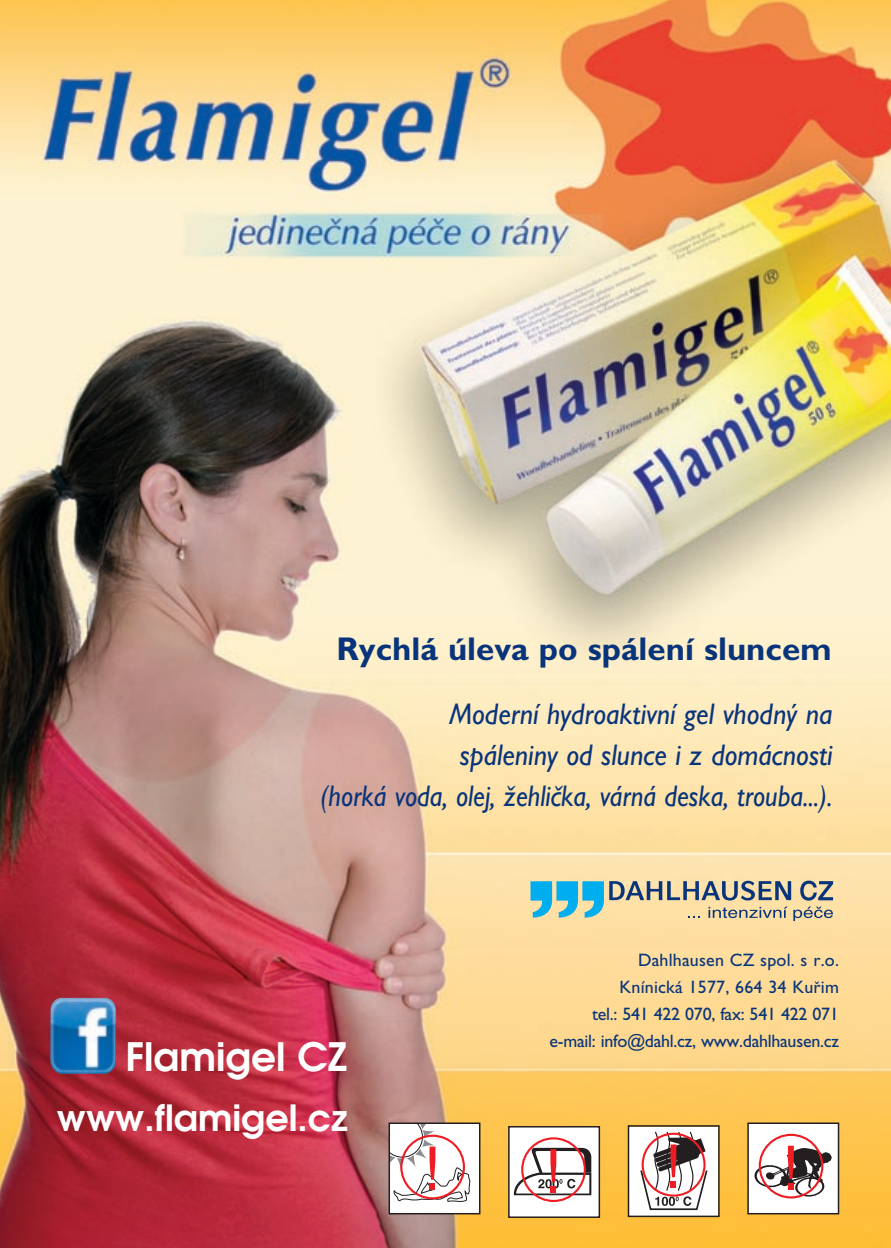
<style>
.page{position:relative;width:891px;height:1248px;background:#fff}
.page>*{position:absolute;margin:0;border:0;box-sizing:border-box;transform-origin:0 0}
.t1{font:600 39px "Avant Garde CE";color:#fff}
.t2{font:600 36px "Avant Garde CE";color:#fff}
.t3{font:700 33px "Gill Sans CE";color:#08347b}
.t4{font:italic 30px/41.1px "Gill Sans CE";color:#08347b;text-align:right;scale:.95 1}
.t5{font:500 18px/27px "Gill Sans CE";letter-spacing:-.015em;color:#08347b;text-align:right}
</style>
<div class="page">
<img style="left:0;top:0;width:891px;height:1248px">
<img style="left:50px;top:998px;width:66px;height:76px">
<div style="left:390px;top:1124px;width:87px;height:89px;background:#fff"></div>
<svg style="left:392px;top:1126px;width:79px;height:76px"></svg>
<div style="left:400px;top:1135px;width:65px;height:64px;border:2px solid #ee1d23;border-radius:50%"></div>
<div style="left:389px;top:1123px;width:91px;height:91px;border:2px solid #231f20"></div>
<div style="left:510px;top:1128px;width:88px;height:88px;background:#fff"></div>
<svg style="left:514px;top:1137px;width:77px;height:65px"></svg>
<div style="left:508px;top:1126px;width:92px;height:92px;border:2px solid #231f20"></div>
<div style="left:749px;top:1124px;width:89px;height:89px;background:#fff"></div>
<svg style="left:754px;top:1134px;width:78px;height:65px"></svg>
<div style="left:747px;top:1123px;width:92px;height:91px;border:2px solid #231f20"></div>
<div style="left:630px;top:1128px;width:88px;height:88px;background:#fff"></div>
<svg style="left:640px;top:1131px;width:68px;height:80px"></svg>
<div style="left:628px;top:1125px;width:92px;height:92px;border:2px solid #231f20"></div>
<svg style="left:531px;top:881px;width:302px;height:40px;background:#acbaa9"></svg>
<h3 class="t3" style="left:337px;top:638px;width:497px">Rychlá úleva po spálení sluncem</h3>
<h3 class="t4" style="left:321px;top:696px;width:540px">Moderní hydroaktivní gel vhodn˘ na<br>spáleniny od slunce i z domácnosti<br>(horká voda, olej, Ïehliãka, várná deska, trouba...).</h3>
<h1 class="t1" style="left:126px;top:1042px;width:223px">Flamigel CZ</h1>
<h2 class="t2" style="left:57px;top:1104px;width:293px">www.flamigel.cz</h2>
<p class="t5" style="left:550px;top:948px;width:291px">Dahlhausen CZ spol. s r.o.<br>Knínická 1577, 664 34 Kufiim<br>tel.: 541 422 070, fax: 541 422 071 e-mail: info@dahl.cz, www.dahlhausen.cz</p>
</div>
